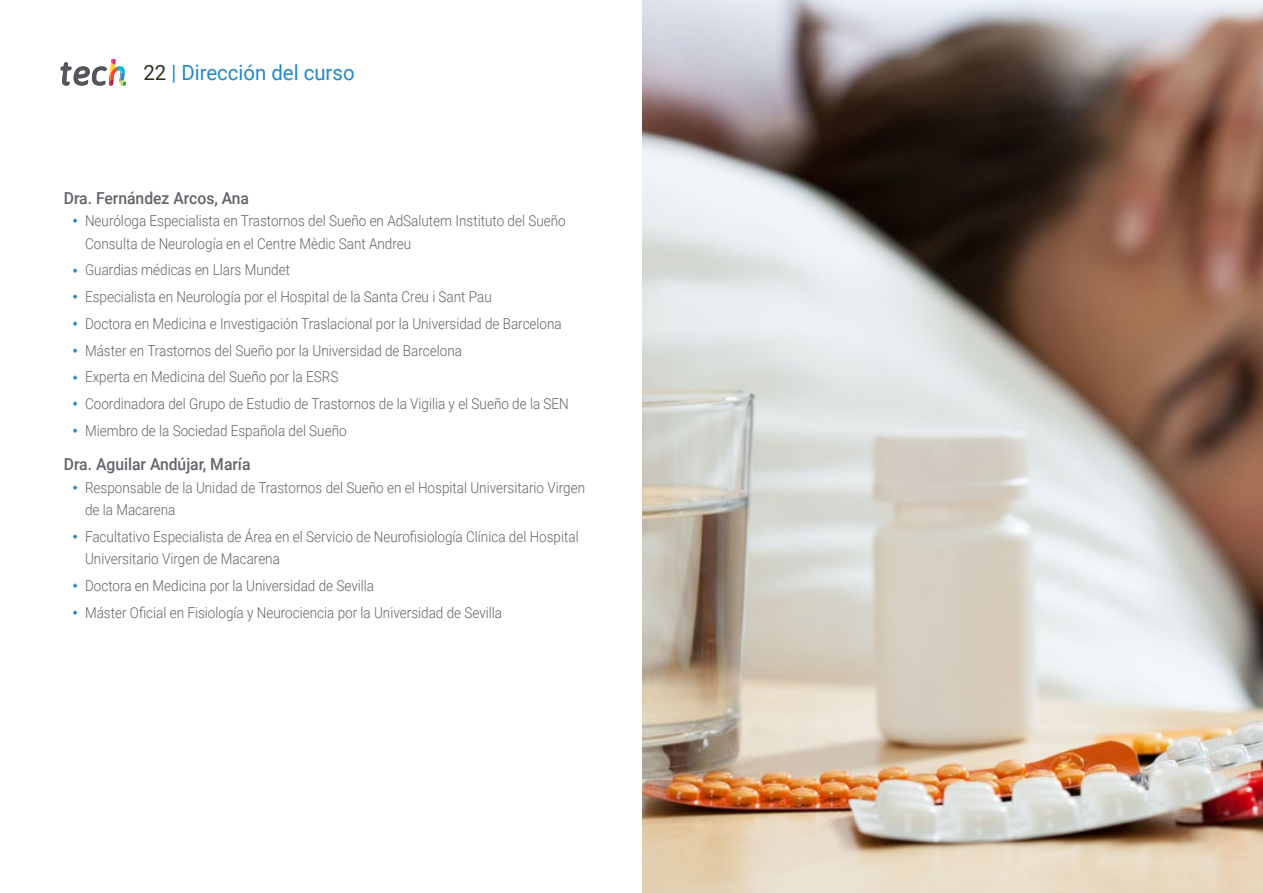
<style>
.page{position:relative;width:1263px;height:893px;background:#fff}
.page>*{position:absolute;margin:0;border:0;box-sizing:border-box;transform-origin:0 0}
.t1{font:21px "Roboto";color:#2488c9}
.t2{font:500 16.5px "Roboto";color:#61646a;scale:.95 1}
.t3{font:300 15px/26.7px "Roboto";color:#61646a;scale:.9 1}
.s1{color:#312e20}
</style>
<div class="page">
<img style="left:642px;top:0;width:621px;height:893px">
<svg style="left:61px;top:59px;width:65px;height:27px"></svg>
<h1 class="t1" style="left:144px;top:57px;width:213px"><span class="s1">22</span> | Dirección del curso</h1>
<p class="t2" style="left:64px;top:186px;width:196px">Dra. Fernández Arcos, Ana</p>
<p class="t3" style="left:85px;top:209px;width:535px;line-height:22.5px">Neuróloga Especialista en Trastornos del Sueño en AdSalutem Instituto del Sueño<br>Consulta de Neurología en el Centre Mèdic Sant Andreu</p>
<p class="t3" style="left:85px;top:256px;width:539px">Guardias médicas en Llars Mundet<br>Especialista en Neurología por el Hospital de la Santa Creu i Sant Pau<br>Doctora en Medicina e Investigación Traslacional por la Universidad de Barcelona Máster en Trastornos del Sueño por la Universidad de Barcelona<br>Experta en Medicina del Sueño por la ESRS<br>Coordinadora del Grupo de Estudio de Trastornos de la Vigilia y el Sueño de la SEN Miembro de la Sociedad Española del Sueño</p>
<p class="t2" style="left:64px;top:453px;width:198px">Dra. Aguilar Andújar, María</p>
<p class="t3" style="left:85px;top:475px;width:557px;line-height:22.5px">Responsable de la Unidad de Trastornos del Sueño en el Hospital Universitario Virgen de la Macarena</p>
<p class="t3" style="left:85px;top:525px;width:550px;line-height:22.5px">Facultativo Especialista de Área en el Servicio de Neurofisiología Clínica del Hospital<br>Universitario Virgen de Macarena</p>
<p class="t3" style="left:85px;top:572px;width:465px">Doctora en Medicina por la Universidad de Sevilla<br>Máster Oficial en Fisiología y Neurociencia por la Universidad de Sevilla</p>
</div>
